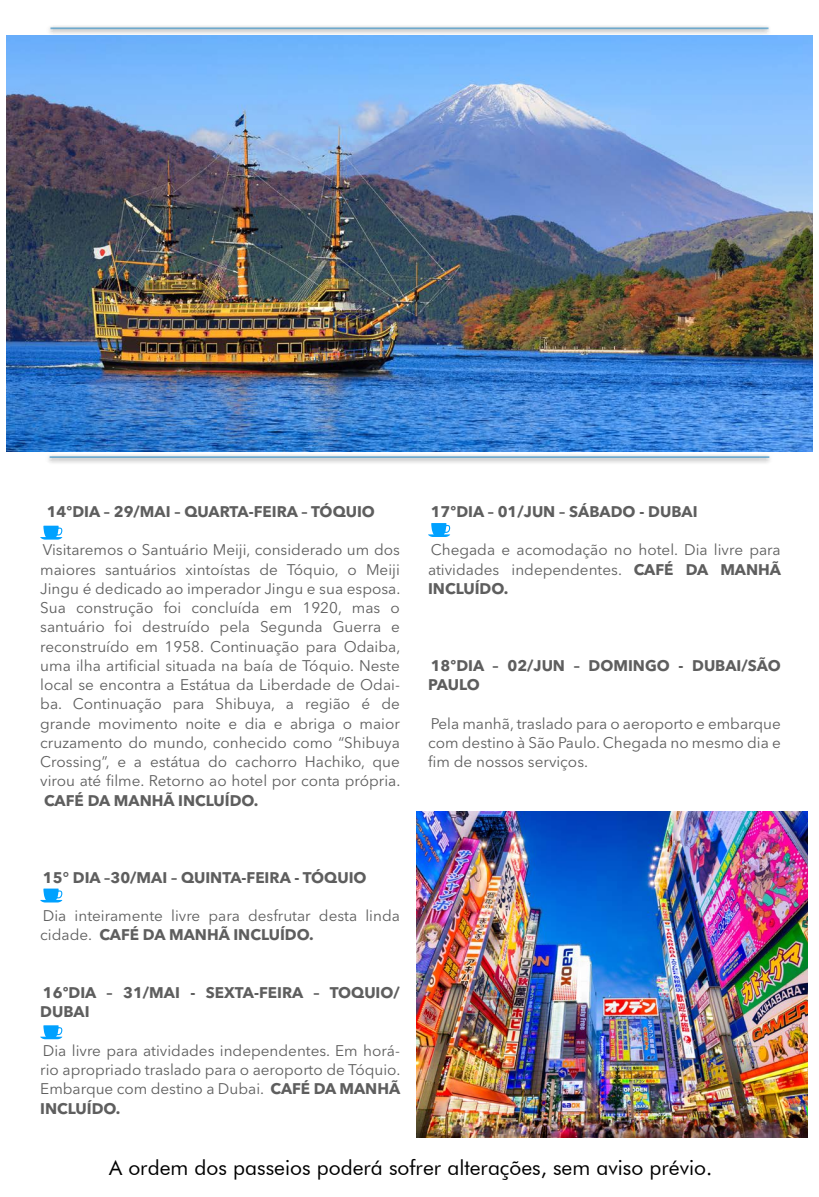
<style>
.page{position:relative;width:819px;height:1197px;background:#fff}
.page>*{position:absolute;margin:0;border:0;box-sizing:border-box;transform-origin:0 0}
.t1{font:21px "Futura BT";color:#000}
.t2{font:15.31px/19.2px "Avenir Next LT Pro";color:#5e5e5e;text-align:justify}
.t3{font:700 15.31px/19.2px "Avenir Next LT Pro";color:#5e5e5e}
.s1{font-weight:700}
</style>
<div class="page">
<hr style="left:50px;top:27px;width:719px;height:2px;background:#0075b9">
<img style="left:7px;top:35px;width:805px;height:417px">
<img style="left:417px;top:811px;width:391px;height:326px">
<hr style="left:50px;top:456px;width:719px;height:2px;background:#0075b9">
<svg style="left:40px;top:1025px;width:22px;height:14px"></svg>
<svg style="left:40px;top:889px;width:22px;height:14px"></svg>
<svg style="left:40px;top:526px;width:22px;height:14px"></svg>
<svg style="left:428px;top:523px;width:22px;height:14px"></svg>
<p class="t3" style="left:47px;top:502px;width:330px">14ºDIA – 29/MAI – QUARTA-FEIRA – TÓQUIO</p>
<p class="t2" style="left:40px;top:540px;width:362px">Visitaremos o Santuário Meiji, considerado um dos maiores santuários xintoístas de Tóquio, o Meiji Jingu é dedicado ao imperador Jingu e sua esposa.<br>Sua construção foi concluída em 1920, mas o santuário foi destruído pela Segunda Guerra e reconstruído em 1958. Continuação para Odaiba, uma ilha artificial situada na baía de Tóquio. Neste local se encontra a Estátua da Liberdade de Odai&shy;ba. Continuação para Shibuya, a região é de grande movimento noite e dia e abriga o maior cruzamento do mundo, conhecido como “Shibuya Crossing”, e a estátua do cachorro Hachiko, que virou até filme. Retorno ao hotel por conta própria.</p>
<p class="t3" style="left:44px;top:791px;width:216px">CAFÉ DA MANHÃ INCLUÍDO.</p>
<p class="t3" style="left:43px;top:868px;width:325px">15° DIA –30/MAI – QUINTA-FEIRA - TÓQUIO</p>
<p class="t2" style="left:40px;top:906px;width:361px">Dia inteiramente livre para desfrutar desta linda cidade. <span class="s1">CAFÉ DA MANHÃ INCLUÍDO.</span></p>
<p class="t3" style="left:40px;top:983px;width:361px">16ºDIA – 31/MAI - SEXTA-FEIRA – TOQUIO/<br>DUBAI</p>
<p class="t2" style="left:40px;top:1041px;width:362px">Dia livre para atividades independentes. Em horá&shy;rio apropriado traslado para o aeroporto de Tóquio.<br>Embarque com destino a Dubai. <span class="s1">CAFÉ DA MANHÃ INCLUÍDO.</span></p>
<p class="t3" style="left:431px;top:502px;width:268px">17ºDIA – 01/JUN – SÁBADO - DUBAI</p>
<p class="t2" style="left:428px;top:540px;width:355px">Chegada e acomodação no hotel. Dia livre para atividades independentes. <span class="s1">CAFÉ DA MANHÃ INCLUÍDO.</span></p>
<p class="t3" style="left:428px;top:656px;width:354px">18ºDIA – 02/JUN – DOMINGO - DUBAI/SÃO<br>PAULO</p>
<p class="t2" style="left:428px;top:714px;width:354px">Pela manhã, traslado para o aeroporto e embarque com destino à São Paulo. Chegada no mesmo dia e fim de nossos serviços.</p>
<h1 class="t1" style="left:109px;top:1155px;width:605px">A ordem dos passeios poderá sofrer alterações, sem aviso prévio.</h1>
</div>
